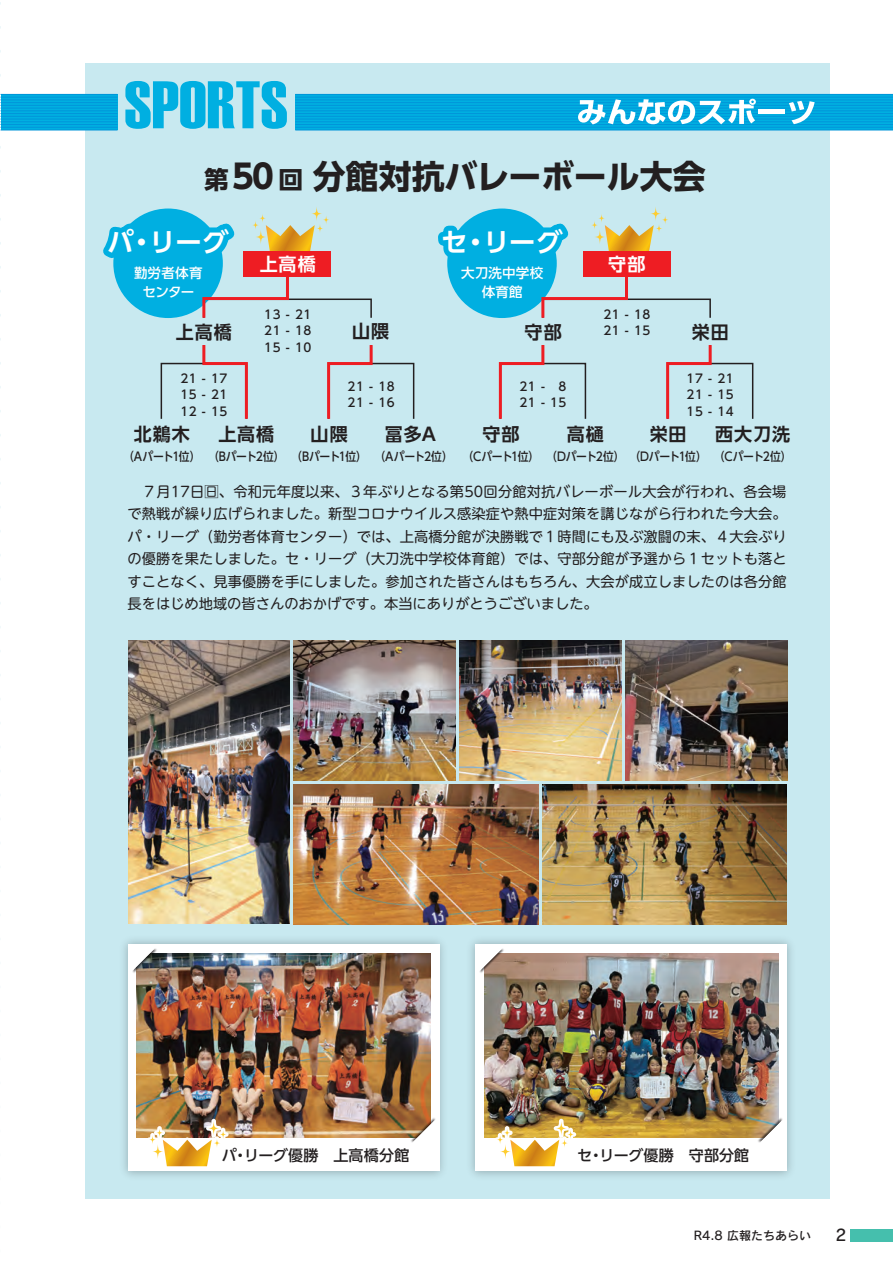
<style>
.page{position:relative;width:893px;height:1263px;background:#fff}
.page>*{position:absolute;margin:0;border:0;box-sizing:border-box;transform-origin:0 0}
.t1{font:700 32.85px "UD Shin Go Pr 6";color:#231f20}
.t2{font:700 26.25px "UD Shin Go Pr 6 De";letter-spacing:.01em;color:#fff}
.t3{font:700 24.75px "UD Shin Go Pr 6";color:#231f20}
.t4{font:700 18px "UD Shin Go Pr 6 De";letter-spacing:.055em;color:#231f20}
.t5{font:700 18px "UD Shin Go Pr 6 De";color:#fff}
.t6{font:15.75px "Rodin Pro DB";color:#231f20}
.t7{font:500 15px "UD Shin Go Pr 6";color:#231f20}
.t8{font:14.25px/22.5px "UD Shin M Go Pr 6";color:#231f20;text-align:justify}
.t9{font:500 13.5px/19.5px "UD Shin Go Pr 6";letter-spacing:.015em;color:#fff;text-align:center}
.t10{font:500 12px/16.5px "UD Shin Go Pr 6";letter-spacing:.05em;color:#231f20;text-align:justify}
.t11{font:500 12px "UD Shin Go Pr 6";letter-spacing:-.035em;color:#231f20;scale:.9 1}
.t12{font:12px "Rodin Pro DB";color:#231f20}
</style>
<div class="page">
<div style="left:85px;top:64px;width:744px;height:1135px;background:#c8e9f0"></div>
<svg style="left:0;top:2px;width:1px;height:794px"></svg>
<div style="left:295px;top:94px;width:598px;height:36px;background:#00afe1"></div>
<hr style="left:295px;top:94px;width:598px;height:1px;background:#0095d9">
<hr style="left:295px;top:97px;width:598px;height:1px;background:#0095d9">
<hr style="left:295px;top:100px;width:598px;height:1px;background:#0095d9">
<hr style="left:295px;top:102px;width:598px;height:1px;background:#0095d9">
<hr style="left:295px;top:105px;width:598px;height:1px;background:#0095d9">
<hr style="left:295px;top:108px;width:598px;height:1px;background:#0095d9">
<hr style="left:295px;top:110px;width:598px;height:1px;background:#0095d9">
<hr style="left:295px;top:113px;width:598px;height:1px;background:#0095d9">
<hr style="left:295px;top:116px;width:598px;height:1px;background:#0095d9">
<hr style="left:295px;top:119px;width:598px;height:1px;background:#0095d9">
<hr style="left:295px;top:121px;width:598px;height:1px;background:#0095d9">
<hr style="left:295px;top:124px;width:598px;height:1px;background:#0095d9">
<hr style="left:295px;top:127px;width:598px;height:1px;background:#0095d9">
<hr style="left:295px;top:130px;width:598px;height:1px;background:#0095d9">
<div style="left:1px;top:94px;width:117px;height:36px;background:#00afe1"></div>
<svg style="left:578px;top:99px;width:178px;height:25px"></svg>
<hr style="left:758px;top:110px;width:27px;height:4px;background:#fff">
<svg style="left:789px;top:101px;width:26px;height:23px"></svg>
<svg style="left:125px;top:81px;width:162px;height:48px"></svg>
<hr style="left:1px;top:94px;width:117px;height:1px;background:#0095d9">
<hr style="left:1px;top:97px;width:117px;height:1px;background:#0095d9">
<hr style="left:1px;top:100px;width:117px;height:1px;background:#0095d9">
<hr style="left:1px;top:102px;width:117px;height:1px;background:#0095d9">
<hr style="left:1px;top:105px;width:117px;height:1px;background:#0095d9">
<hr style="left:1px;top:108px;width:117px;height:1px;background:#0095d9">
<hr style="left:1px;top:110px;width:117px;height:1px;background:#0095d9">
<hr style="left:1px;top:113px;width:117px;height:1px;background:#0095d9">
<hr style="left:1px;top:116px;width:117px;height:1px;background:#0095d9">
<hr style="left:1px;top:119px;width:117px;height:1px;background:#0095d9">
<hr style="left:1px;top:121px;width:117px;height:1px;background:#0095d9">
<hr style="left:1px;top:124px;width:117px;height:1px;background:#0095d9">
<hr style="left:1px;top:127px;width:117px;height:1px;background:#0095d9">
<hr style="left:1px;top:130px;width:117px;height:1px;background:#0095d9">
<svg style="left:650px;top:206px;width:11px;height:15px"></svg>
<svg style="left:656px;top:224px;width:6px;height:9px"></svg>
<svg style="left:662px;top:215px;width:6px;height:9px"></svg>
<div style="left:583px;top:251px;width:87px;height:26px;background:#ee1d23"></div>
<div style="left:113px;top:209px;width:110px;height:109px;background:#00afe1;border-radius:50%"></div>
<div style="left:161px;top:363px;width:86px;height:57px;border:2px solid #231f20"></div>
<div style="left:328px;top:363px;width:86px;height:57px;border:2px solid #231f20"></div>
<div style="left:203px;top:299px;width:169px;height:20px;border:2px solid #231f20"></div>
<svg style="left:201px;top:345px;width:47px;height:75px"></svg>
<svg style="left:327px;top:345px;width:47px;height:75px"></svg>
<svg style="left:311px;top:206px;width:11px;height:15px"></svg>
<svg style="left:317px;top:224px;width:6px;height:9px"></svg>
<svg style="left:323px;top:215px;width:6px;height:9px"></svg>
<div style="left:244px;top:251px;width:87px;height:26px;background:#ee1d23"></div>
<svg style="left:103px;top:218px;width:34px;height:49px"></svg>
<svg style="left:188px;top:215px;width:128px;height:104px"></svg>
<div style="left:447px;top:209px;width:110px;height:109px;background:#00afe1;border-radius:50%"></div>
<svg style="left:438px;top:220px;width:31px;height:44px"></svg>
<div style="left:500px;top:363px;width:86px;height:57px;border:2px solid #231f20"></div>
<div style="left:667px;top:363px;width:86px;height:57px;border:2px solid #231f20"></div>
<div style="left:542px;top:299px;width:169px;height:20px;border:2px solid #231f20"></div>
<svg style="left:666px;top:345px;width:47px;height:75px"></svg>
<svg style="left:498px;top:345px;width:48px;height:75px"></svg>
<svg style="left:522px;top:215px;width:133px;height:104px"></svg>
<img style="left:128px;top:640px;width:162px;height:283px">
<img style="left:460px;top:640px;width:161px;height:140px">
<img style="left:294px;top:784px;width:244px;height:140px">
<img style="left:543px;top:784px;width:244px;height:140px">
<img style="left:626px;top:640px;width:161px;height:140px">
<img style="left:294px;top:640px;width:161px;height:140px">
<img style="left:123px;top:940px;width:321px;height:236px">
<div style="left:128px;top:945px;width:311px;height:226px;background:#fff"></div>
<img style="left:137px;top:953px;width:294px;height:185px">
<svg style="left:147px;top:1119px;width:82px;height:48px"></svg>
<svg style="left:208px;top:1121px;width:11px;height:15px"></svg>
<svg style="left:153px;top:1144px;width:10px;height:15px"></svg>
<svg style="left:149px;top:1135px;width:7px;height:9px"></svg>
<svg style="left:214px;top:1138px;width:6px;height:9px"></svg>
<svg style="left:220px;top:1130px;width:6px;height:9px"></svg>
<svg style="left:156px;top:1128px;width:7px;height:9px"></svg>
<img style="left:471px;top:940px;width:320px;height:236px">
<div style="left:476px;top:945px;width:311px;height:226px;background:#fff"></div>
<img style="left:484px;top:953px;width:294px;height:185px">
<svg style="left:495px;top:1119px;width:81px;height:48px"></svg>
<svg style="left:556px;top:1121px;width:11px;height:15px"></svg>
<svg style="left:500px;top:1144px;width:11px;height:15px"></svg>
<svg style="left:497px;top:1135px;width:6px;height:9px"></svg>
<svg style="left:561px;top:1138px;width:7px;height:9px"></svg>
<svg style="left:567px;top:1130px;width:7px;height:9px"></svg>
<svg style="left:504px;top:1128px;width:6px;height:9px"></svg>
<svg style="left:132px;top:948px;width:26px;height:27px"></svg>
<svg style="left:409px;top:1116px;width:27px;height:27px"></svg>
<svg style="left:479px;top:948px;width:27px;height:27px"></svg>
<svg style="left:757px;top:1116px;width:26px;height:27px"></svg>
<div style="left:850px;top:1229px;width:43px;height:13px;background:#45bfad"></div>
<h1 class="t1" style="left:232px;top:150px;width:43px">50</h1>
<h3 class="t3" style="left:204px;top:160px;width:26px">第</h3>
<h3 class="t3" style="left:279px;top:160px;width:26px">回</h3>
<h1 class="t1" style="left:313px;top:150px;width:394px">分館対抗バレーボール大会</h1>
<h2 class="t2" style="left:107px;top:221px;width:28px">パ</h2>
<h2 class="t2" style="left:128px;top:221px;width:28px">・</h2>
<h2 class="t2" style="left:149px;top:221px;width:81px">リーグ</h2>
<p class="t9" style="left:134px;top:262px;width:70px">勤労者体育センター</p>
<p class="t5" style="left:260px;top:249px;width:57px">上高橋</p>
<h2 class="t2" style="left:483px;top:221px;width:81px">リーグ</h2>
<h2 class="t2" style="left:441px;top:221px;width:28px">セ</h2>
<p class="t9" style="left:461px;top:262px;width:83px">大刀洗中学校体育館</p>
<h2 class="t2" style="left:462px;top:221px;width:28px">・</h2>
<p class="t5" style="left:608px;top:249px;width:39px">守部</p>
<p class="t4" style="left:176px;top:317px;width:57px">上高橋</p>
<p class="t10" style="left:264px;top:306px;width:49px">13 - 21<br>21 - 18<br>15 - 10</p>
<p class="t4" style="left:352px;top:317px;width:39px">山隈</p>
<p class="t4" style="left:525px;top:317px;width:39px">守部</p>
<p class="t10" style="left:603px;top:306px;width:49px">21 - 18<br>21 - 15</p>
<p class="t4" style="left:692px;top:317px;width:38px">栄田</p>
<p class="t10" style="left:180px;top:369px;width:49px">21 - 17<br>15 - 21<br>12 - 15</p>
<p class="t10" style="left:348px;top:377px;width:49px">21 - 18<br>21 - 16</p>
<p class="t10" style="left:519px;top:377px;width:49px">21 -<br>21 - 15</p>
<p class="t10" style="left:559px;top:377px;width:9px">8</p>
<p class="t10" style="left:687px;top:369px;width:49px">17 - 21<br>21 - 15<br>15 - 14</p>
<p class="t4" style="left:134px;top:419px;width:58px">北鵜木</p>
<p class="t4" style="left:218px;top:419px;width:57px">上高橋</p>
<p class="t11" style="left:123px;top:447px;width:181px">（Aパート位1 ） （Bパート2位(</p>
<p class="t4" style="left:385px;top:419px;width:53px">冨多A</p>
<p class="t11" style="left:291px;top:447px;width:181px">（Bパート位1 ） （Aパート2位(</p>
<p class="t4" style="left:310px;top:419px;width:39px">山隈</p>
<p class="t4" style="left:650px;top:419px;width:38px">栄田</p>
<p class="t4" style="left:567px;top:419px;width:38px">高樋</p>
<p class="t11" style="left:462px;top:447px;width:367px">（Cパート位1 ） （Dパート2位( （Dパート位1 ） （Cパート2位(</p>
<p class="t4" style="left:715px;top:419px;width:76px">西大刀洗</p>
<p class="t4" style="left:482px;top:419px;width:39px">守部</p>
<p class="t8" style="left:128px;top:479px;width:661px">　７月17日日、令和元年度以来、３年ぶりとなる第50回分館対抗バレーボール大会が行われ、各会場で熱戦が繰り広げられました。新型コロナウイルス感染症や熱中症対策を講じながら行われた今大会。パ・リーグ（勤労者体育センター）では、上高橋分館が決勝戦で１時間にも及ぶ激闘の末、４大会ぶりの優勝を果たしました。セ・リーグ（大刀洗中学校体育館）では、守部分館が予選から１セットも落とすことなく、見事優勝を手にしました。参加された皆さんはもちろん、大会が成立しましたのは各分館長をはじめ地域の皆さんのおかげです。本当にありがとうございました。</p>
<p class="t7" style="left:222px;top:1143px;width:16px">パ</p>
<p class="t7" style="left:244px;top:1143px;width:167px">リーグ優勝　上高橋分館</p>
<p class="t7" style="left:233px;top:1143px;width:16px">・</p>
<p class="t7" style="left:600px;top:1143px;width:151px">リーグ優勝　守部分館</p>
<p class="t7" style="left:577px;top:1143px;width:16px">セ</p>
<p class="t7" style="left:588px;top:1143px;width:16px">・</p>
<p class="t12" style="left:694px;top:1227px;width:119px">R4.8 広報たちあらい</p>
<p class="t6" style="left:835px;top:1225px;width:12px">2</p>
</div>
